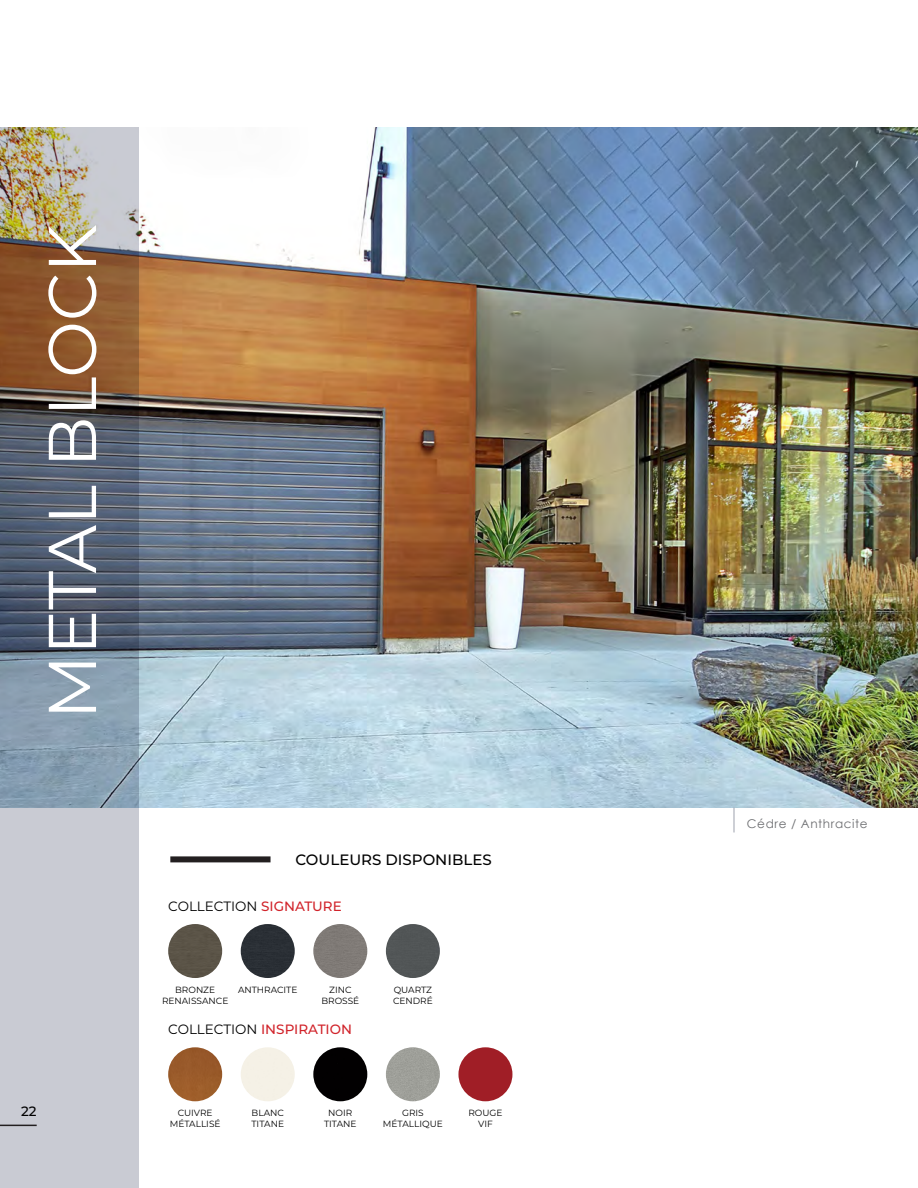
<style>
.page{position:relative;width:918px;height:1188px;background:#fff}
.page>*{position:absolute;margin:0;border:0;box-sizing:border-box;transform-origin:0 0}
.t1{font:67.5px "Montserrat";color:#fff}
.t2{font:500 15px "Montserrat";color:#000}
.t3{font:500 13.5px "Montserrat";color:#d1232a}
.t4{font:13.5px "Montserrat";color:#000}
.t5{font:500 13.5px "Montserrat";color:#000}
.t6{font:12px "Century Gothic";letter-spacing:.05em;color:#6c6d70}
.t7{font:9px/10.8px "Montserrat";color:#000;text-align:center}
.s1{font-weight:500;color:#d1232a}
.s2{font-weight:400;color:#000}
</style>
<div class="page">
<img style="left:138px;top:128px;width:780px;height:680px">
<svg style="left:0;top:128px;width:138px;height:1060px"></svg>
<hr style="left:0;top:1125px;width:37px;height:1px;background:#231f20">
<div style="left:386px;top:1047px;width:54px;height:54px;background:#9e9f99;border-radius:27px"></div>
<div style="left:241px;top:1047px;width:54px;height:54px;background:#f5f1e6;border-radius:27px"></div>
<div style="left:168px;top:924px;width:54px;height:54px;background:#5b5447;border-radius:27px"></div>
<div style="left:241px;top:924px;width:54px;height:54px;background:#2a2f35;border-radius:27px"></div>
<div style="left:313px;top:924px;width:54px;height:54px;background:#807b77;border-radius:27px"></div>
<div style="left:386px;top:924px;width:54px;height:54px;background:#515556;border-radius:27px"></div>
<div style="left:168px;top:1047px;width:54px;height:54px;background:#9a5b2a;border-radius:27px"></div>
<div style="left:313px;top:1047px;width:54px;height:54px;background:#020001;border-radius:27px"></div>
<div style="left:458px;top:1047px;width:54px;height:54px;background:#a01e26;border-radius:27px"></div>
<div style="left:170px;top:856px;width:101px;height:6px;background:#231f20"></div>
<svg style="left:734px;top:808px;width:1px;height:24px"></svg>
<h1 class="t1" style="left:26px;top:719px;width:496px;rotate:-90deg">METAL BLOCK</h1>
<h3 class="t5" style="left:21px;top:1102px;width:17px">22</h3>
<h2 class="t2" style="left:295px;top:849px;width:198px">COULEURS DISPONIBLES</h2>
<h3 class="t4" style="left:168px;top:897px;width:175px">COLLECTION <span class="s1">SIGNATURE</span></h3>
<p class="t7" style="left:162px;top:984px;width:68px">BRONZE<br>RENAISSANCE</p>
<p class="t7" style="left:238px;top:984px;width:61px">ANTHRACITE</p>
<p class="t7" style="left:321px;top:984px;width:39px">ZINC<br>BROSSÉ</p>
<h3 class="t3" style="left:168px;top:1020px;width:185px"><span class="s2">COLLECTION</span> INSPIRATION</h3>
<p class="t7" style="left:393px;top:984px;width:41px;text-align:left">QUARTZ<br>CENDRÉ</p>
<p class="t7" style="left:170px;top:1107px;width:52px">CUIVRE<br>MÉTALLISÉ</p>
<p class="t7" style="left:251px;top:1107px;width:34px;text-align:left">BLANC<br>TITANE</p>
<p class="t7" style="left:324px;top:1107px;width:34px">NOIR<br>TITANE</p>
<p class="t7" style="left:383px;top:1107px;width:61px">GRIS<br>MÉTALLIQUE</p>
<p class="t7" style="left:468px;top:1107px;width:36px">ROUGE<br>VIF</p>
<h3 class="t6" style="left:747px;top:815px;width:122px">Cédre / Anthracite</h3>
</div>
